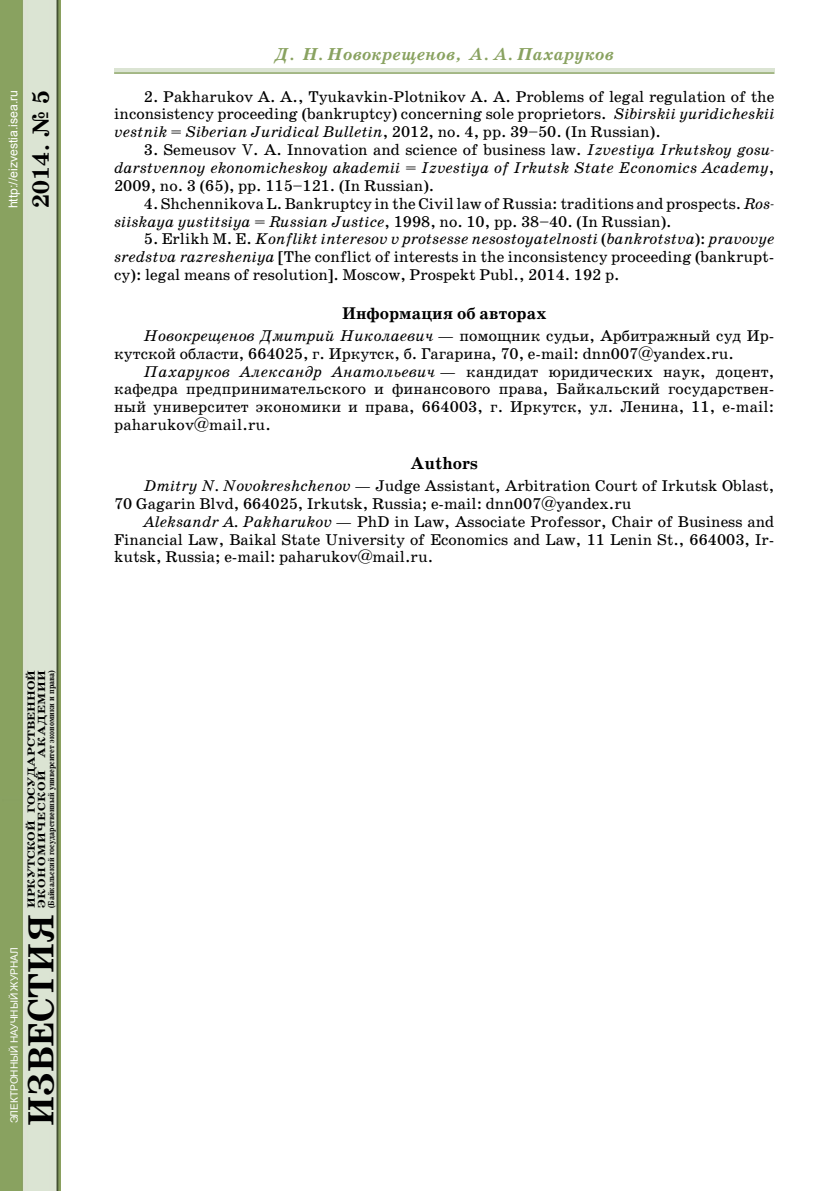
<style>
.page{position:relative;width:834px;height:1191px;background:#fff}
.page>*{position:absolute;margin:0;border:0;box-sizing:border-box;transform-origin:0 0}
.t1{font:700 36.75px "School Book C";color:#000}
.t2{font:700 23.62px "School Book C";color:#000}
.t3{font:italic 700 17.5px "School Book C";color:#89a260}
.t4{font:700 17.15px "School Book C";color:#000}
.t5{font:15.75px/17.8px "School Book C";color:#000;text-align:justify}
.t6{font:italic 15.75px/17.8px "School Book C";color:#000;text-align:justify}
.t7{font:12.25px "Arial";color:#fff}
.t8{font:700 10.5px/10.5px "School Book C";color:#000;scale:1.25 1}
.t9{font:10.15px "Arial";color:#fff}
.t10{font:700 8.75px "School Book C";color:#000;scale:.85 1}
.s1{font-style:italic}
.s2{font-style:normal}
</style>
<div class="page">
<img style="left:0;top:0;width:61px;height:1191px">
<div style="left:114px;top:68px;width:660px;height:5px;background:#dbe4d3"></div>
<hr style="left:114px;top:72px;width:660px;height:2px;background:#89a260">
<p class="t7" style="left:5px;top:208px;width:120px;rotate:-90deg">http://eizvestia.isea.ru</p>
<h2 class="t2" style="left:28px;top:208px;width:119px;rotate:-90deg">2014. № 5</h2>
<p class="t8" style="left:26px;top:908px;width:192px;rotate:-90deg">ИРКУТСКОЙ ГОСУДАРСТВЕННОЙ<br>ЭКОНОМИЧЕСКОЙ АКАДЕМИИ</p>
<p class="t10" style="left:46px;top:908px;width:282px;rotate:-90deg">(Байкальский государственный университет экономики и права)</p>
<p class="t9" style="left:8px;top:1123px;width:178px;rotate:-90deg">ЭЛЕКТРОННЫЙ НАУЧНЫЙ ЖУРНАЛ</p>
<h1 class="t1" style="left:21px;top:1125px;width:213px;rotate:-90deg">ИЗВЕСТИЯ</h1>
<p class="t3" style="left:274px;top:45px;width:341px">Д. Н. Новокрещенов, А. А. Пахаруков</p>
<p class="t5" style="left:114px;top:87px;width:661px;text-indent:30px">2. Pakharukov A. A., Tyukavkin-Plotnikov A. A. Problems of legal regulation of the inconsistency proceeding (bankruptcy) concerning sole proprietors. <span class="s1">Sibirskii yuridicheskii vestnik = Siberian Juridical Bulletin</span>, 2012, no. 4, pp. 39–50. (In Russian).</p>
<p class="t6" style="left:114px;top:141px;width:661px;text-indent:30px"><span class="s2">3. Semeusov V. A. Innovation and science of business law.</span> Izvestiya Irkutskoy gosu&shy;darstvennoy ekonomicheskoy akademii = Izvestiya of Irkutsk State Economics Academy<span class="s2">, 2009, no. 3 (65), pp. 115–121. (In Russian).</span></p>
<p class="t5" style="left:114px;top:195px;width:661px;text-indent:30px">4. Shchennikova L. Bankruptcy in the Civil law of Russia: traditions and prospects. <span class="s1">Ros&shy;siiskaya yustitsiya = Russian Justice</span>, 1998, no. 10, pp. 38–40. (In Russian).</p>
<p class="t5" style="left:114px;top:230px;width:661px;text-indent:30px">5. Erlikh M. E. <span class="s1">Konflikt interesov v protsesse nesostoyatelnosti</span> (<span class="s1">bankrotstva</span>): <span class="s1">pravovye sredstva razresheniya</span> [The conflict of interests in the inconsistency proceeding (bankrupt&shy;cy): legal means of resolution]. Moscow, Prospekt Publ., 2014. 192 p.</p>
<p class="t4" style="left:342px;top:304px;width:206px">Информация об авторах</p>
<p class="t5" style="left:114px;top:327px;width:661px;text-indent:30px"><span class="s1">Новокрещенов Дмитрий Николаевич</span> — помощник судьи, Арбитражный суд Ир&shy;кутской области, 664025, г. Иркутск, б. Гагарина, 70, e-mail: dnn007@yandex.ru.</p>
<p class="t5" style="left:114px;top:362px;width:661px;text-indent:30px"><span class="s1">Пахаруков Александр Анатольевич</span> — кандидат юридических наук, доцент, кафедра предпринимательского и финансового права, Байкальский государствен&shy;ный университет экономики и права, 664003, г. Иркутск, ул. Ленина, 11, e-mail: paharukov@mail.ru.</p>
<p class="t4" style="left:410px;top:454px;width:69px">Authors</p>
<p class="t5" style="left:114px;top:477px;width:661px;text-indent:30px"><span class="s1">Dmitry N. Novokreshchenov</span> — Judge Assistant, Arbitration Court of Irkutsk Oblast,<br>70 Gagarin Blvd, 664025, Irkutsk, Russia; e-mail: dnn007@yandex.ru</p>
<p class="t5" style="left:114px;top:512px;width:661px;text-indent:30px"><span class="s1">Aleksandr A. Pakharukov</span> — PhD in Law, Associate Professor, Chair of Business and Financial Law, Baikal State University of Economics and Law, 11 Lenin St., 664003, Ir&shy;kutsk, Russia; e-mail: paharukov@mail.ru.</p>
</div>
